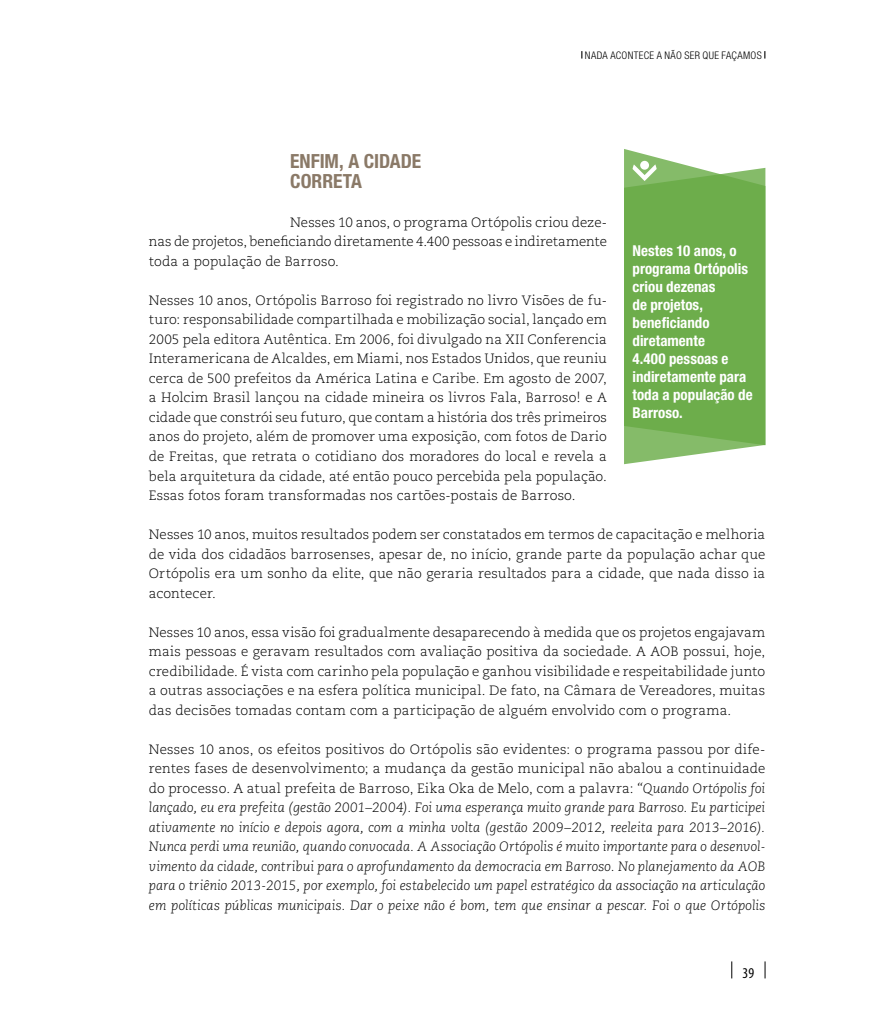
<style>
.page{position:relative;width:893px;height:1021px;background:#fff}
.page>*{position:absolute;margin:0;border:0;box-sizing:border-box;transform-origin:0 0}
.t1{font:700 condensed 19.5px/19.5px "Helvetica Neue LT Std";letter-spacing:-.005em;color:#8a7967}
.t2{font:700 condensed 15px/18px "Helvetica Neue LT Std";letter-spacing:.005em;color:#fff}
.t3{font:condensed 15px "Myriad Pro";color:#000}
.t4{font:300 13.5px/19.5px "Caecilia LT Std";letter-spacing:.01em;color:#000;text-align:justify}
.t5{font:italic 300 13.5px/19.5px "Caecilia LT Std";letter-spacing:.005em;color:#000;text-align:justify}
.t6{font:300 condensed 10.5px "Helvetica Neue LT Std";letter-spacing:.13em;color:#000}
.s1{font-style:normal}
</style>
<div class="page">
<svg style="left:765px;top:961px;width:1px;height:17px"></svg>
<svg style="left:731px;top:961px;width:1px;height:17px"></svg>
<svg style="left:624px;top:149px;width:73px;height:19px"></svg>
<svg style="left:624px;top:168px;width:141px;height:296px;background:#74b154"></svg>
<svg style="left:632px;top:161px;width:25px;height:20px"></svg>
<p class="t6" style="left:585px;top:49px;width:32px">NADAACONTECE</p>
<p class="t6" style="left:657px;top:49px;width:53px">ANÃOSER QUE</p>
<p class="t6" style="left:722px;top:49px;width:7px">FAÇAMOS</p>
<h1 class="t1" style="left:290px;top:151px;width:95px">ENFIM, A CIDADE<br>CORRE</h1>
<h1 class="t1" style="left:343px;top:171px;width:21px">TA</h1>
<p class="t4" style="left:149px;top:213px;width:460px;text-indent:141px">Nesses 10 anos, o programa Ortópolis criou deze&shy;nas de projetos, beneficiando diretamente 4.400 pessoas e indiretamente toda a população de Barroso.</p>
<p class="t4" style="left:149px;top:291px;width:460px">Nesses 10 anos, Ortópolis Barroso foi registrado no livro Visões de fu&shy;turo: responsabilidade compartilhada e mobilização social, lançado em 2005 pela editora Autêntica. Em 2006, foi divulgado na XII Conferencia Interamericana de Alcaldes, em Miami, nos Estados Unidos, que reuniu cerca de 500 prefeitos da América Latina e Caribe. Em agosto de 2007, a Holcim Brasil lançou na cidade mineira os livros Fala, Barroso! e A cidade que constrói seu futuro, que contam a história dos três primeiros anos do projeto, além de promover uma exposição, com fotos de Dario de Freitas, que retrata o cotidiano dos moradores do local e revela a bela arquitetura da cidade, até então pouco percebida pela população.<br>Essas fotos foram transformadas nos cartões-postais de Barroso.</p>
<p class="t4" style="left:149px;top:525px;width:618px">Nesses 10 anos, muitos resultados podem ser constatados em termos de capacitação e melhoria de vida dos cidadãos barrosenses, apesar de, no início, grande parte da população achar que Ortópolis era um sonho da elite, que não geraria resultados para a cidade, que nada disso ia acontecer.</p>
<p class="t4" style="left:149px;top:622px;width:618px">Nesses 10 anos, essa visão foi gradualmente desaparecendo à medida que os projetos engajavam mais pessoas e geravam resultados com avaliação positiva da sociedade. A AOB possui, hoje, credibilidade. É vista com carinho pela população e ganhou visibilidade e respeitabilidade junto a outras associações e na esfera política municipal. De fato, na Câmara de Vereadores, muitas das decisões tomadas contam com a participação de alguém envolvido com o programa.</p>
<p class="t5" style="left:149px;top:739px;width:618px"><span class="s1">Nesses 10 anos, os efeitos positivos do Ortópolis são evidentes: o programa passou por dife&shy;rentes fases de desenvolvimento; a mudança da gestão municipal não abalou a continuidade do processo. A atual prefeita de Barroso, Eika Oka de Melo, com a palavra:</span> “Quando Ortópolis foi lançado, eu era prefeita (gestão 2001–2004). Foi uma esperança muito grande para Barroso. Eu participei ativamente no início e depois agora, com a minha volta (gestão 2009–2012, reeleita para 2013–2016).<br>Nunca perdi uma reunião, quando convocada. A Associação Ortópolis é muito importante para o desenvol&shy;vimento da cidade, contribui para o aprofundamento da democracia em Barroso. No planejamento da AOB para o triênio 2013-2015, por exemplo, foi estabelecido um papel estratégico da associação na articulação em políticas públicas municipais. Dar o peixe não é bom, tem que ensinar a pescar. Foi o que Ortópolis</p>
<p class="t2" style="left:632px;top:241px;width:122px">Nestes 10 anos, o programa Ortópolis criou dezenas<br>de projetos, beneficiando diretamente<br>4.400 pessoas e indiretamente para toda a população de<br>Barroso.</p>
<p class="t3" style="left:743px;top:965px;width:13px">39</p>
</div>
